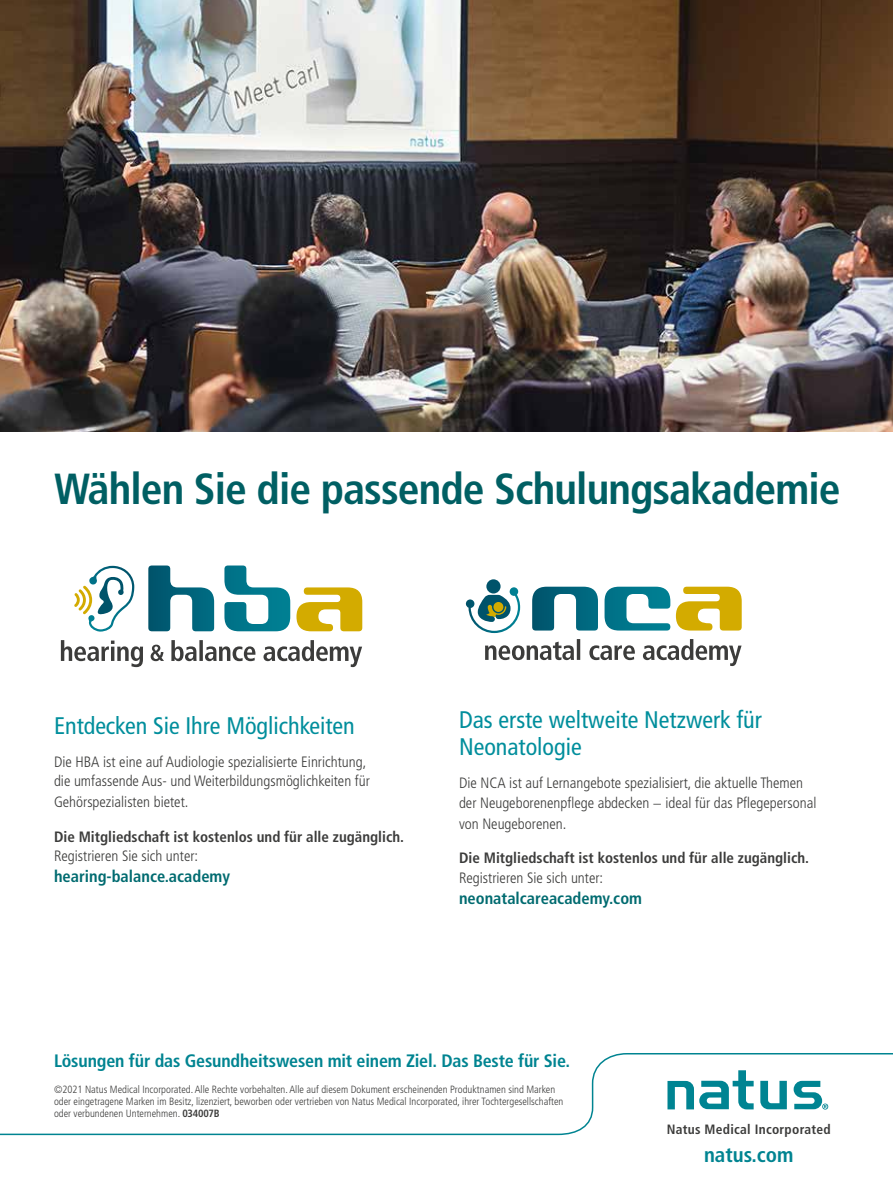
<style>
.page{position:relative;width:893px;height:1188px;background:#fff}
.page>*{position:absolute;margin:0;border:0;box-sizing:border-box;transform-origin:0 0}
.t1{font:700 condensed 43.5px "Frutiger LT Std";letter-spacing:-.02em;color:#005f63}
.t2{font:condensed 24px/27px "Frutiger LT Std";color:#008e9c}
.t3{font:700 condensed 21px "Frutiger LT Std";color:#008491}
.t4{font:700 condensed 18px "Frutiger LT Std";letter-spacing:-.01em;color:#008491}
.t5{font:700 condensed 16.5px "Frutiger LT Std";color:#006b70}
.t6{font:300 condensed 15px/19.5px "Frutiger LT Std";color:#3c3c3b}
.t7{font:700 condensed 15px "Frutiger LT Std";color:#3c3c3b}
.t8{font:700 condensed 13.5px "Frutiger LT Std";letter-spacing:.02em;color:#3c3c3b}
.t9{font:300 condensed 10.5px/12px "Frutiger LT Std";color:#3c3c3b}
.s1{font-weight:700}
</style>
<div class="page">
<img style="left:0;top:0;width:893px;height:432px">
<svg style="left:0;top:1053px;width:893px;height:83px"></svg>
<svg style="left:760px;top:1081px;width:27px;height:28px"></svg>
<svg style="left:667px;top:1070px;width:87px;height:39px"></svg>
<svg style="left:794px;top:1081px;width:34px;height:29px"></svg>
<svg style="left:296px;top:587px;width:66px;height:44px"></svg>
<svg style="left:61px;top:640px;width:301px;height:27px"></svg>
<svg style="left:148px;top:566px;width:142px;height:65px"></svg>
<svg style="left:74px;top:566px;width:60px;height:66px"></svg>
<svg style="left:676px;top:587px;width:66px;height:44px"></svg>
<svg style="left:485px;top:639px;width:257px;height:27px"></svg>
<svg style="left:532px;top:587px;width:138px;height:44px"></svg>
<div style="left:486px;top:579px;width:15px;height:15px;background:#00536a;border-radius:50%"></div>
<svg style="left:466px;top:587px;width:54px;height:46px"></svg>
<h1 class="t1" style="left:54px;top:463px;width:788px">Wählen Sie die passende Schulungsakademie</h1>
<h2 class="t2" style="left:54px;top:712px;width:302px">Entdecken Sie Ihre Möglichkeiten</h2>
<p class="t6" style="left:54px;top:752px;width:317px">Die HBA ist eine auf Audiologie spezialisierte Einrichtung, die umfassende Aus- und Weiterbildungsmöglichkeiten für</p>
<p class="t6" style="left:54px;top:792px;width:136px">Gehörspezialisten bietet.</p>
<p class="t7" style="left:54px;top:827px;width:352px">Die Mitgliedschaft ist kostenlos und für alle zugänglich.</p>
<p class="t6" style="left:54px;top:846px;width:146px">Registrieren Sie sich unter:</p>
<p class="t5" style="left:54px;top:866px;width:178px">hearing-balance.academy</p>
<h2 class="t2" style="left:459px;top:707px;width:304px">Das erste weltweite Netzwerk für<br>Neonatologie</h2>
<p class="t6" style="left:459px;top:773px;width:359px">Die NCA ist auf Lernangebote spezialisiert, die aktuelle Themen der Neugeborenenpflege abdecken − ideal für das Pflegepersonal</p>
<p class="t6" style="left:459px;top:814px;width:109px">von Neugeborenen.</p>
<p class="t7" style="left:459px;top:849px;width:352px">Die Mitgliedschaft ist kostenlos und für alle zugänglich.</p>
<p class="t6" style="left:459px;top:868px;width:146px">Registrieren Sie sich unter:</p>
<p class="t5" style="left:459px;top:888px;width:184px">neonatalcareacademy.com</p>
<p class="t4" style="left:54px;top:1050px;width:518px">Lösungen für das Gesundheitswesen mit einem Ziel. Das Beste für Sie.</p>
<p class="t9" style="left:54px;top:1084px;width:511px">©2021 Natus Medical Incorporated. Alle Rechte vorbehalten. Alle auf diesem Dokument erscheinenden Produktnamen sind Marken oder eingetragene Marken im Besitz, lizenziert, beworben oder vertrieben von Natus Medical Incorporated, ihrer Tochtergesellschaften oder verbundenen Unternehmen. <span class="s1">034007B</span></p>
<p class="t8" style="left:667px;top:1121px;width:166px">Natus Medical Incorporated</p>
<h3 class="t3" style="left:704px;top:1142px;width:91px">natus.com</h3>
</div>
